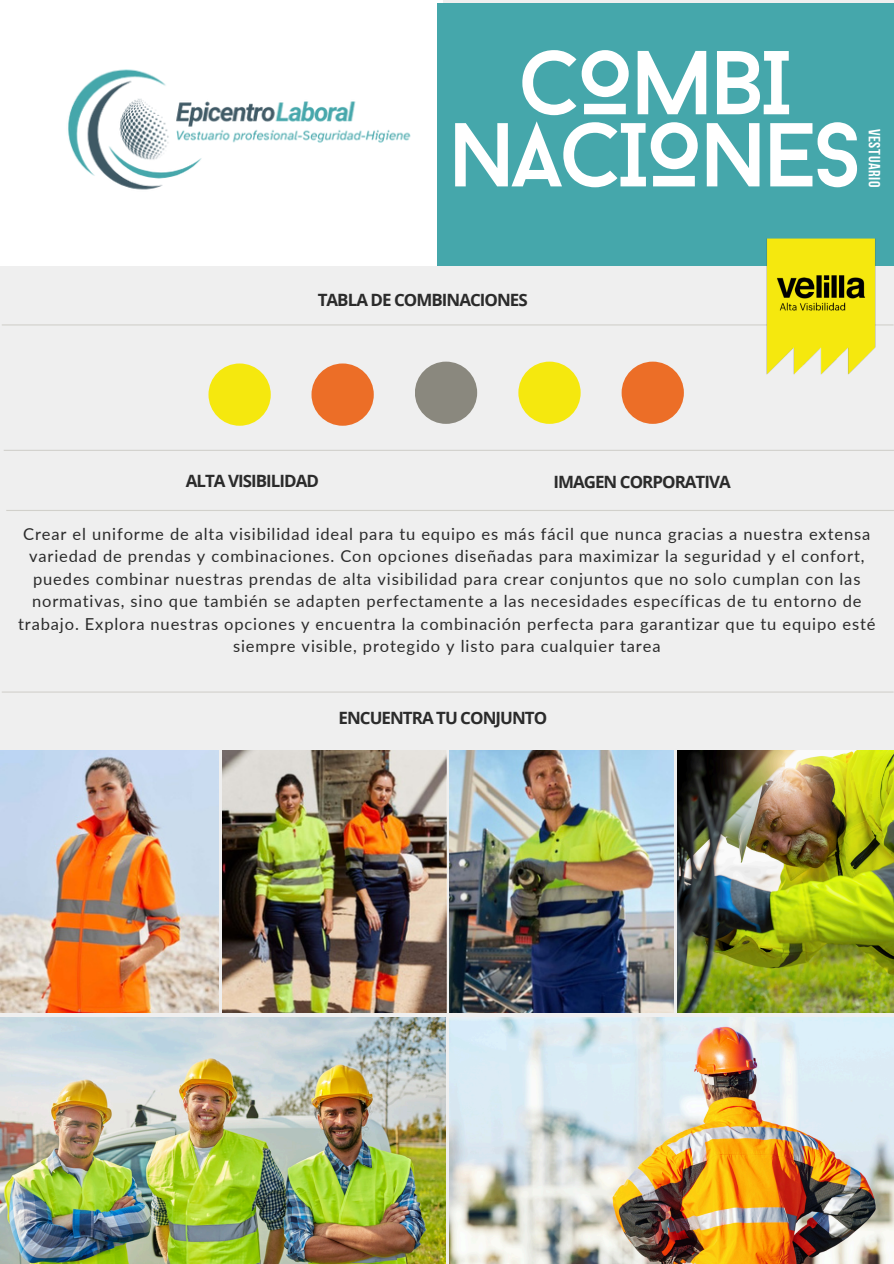
<style>
.page{position:relative;width:894px;height:1264px;background:#fff}
.page>*{position:absolute;margin:0;border:0;box-sizing:border-box;transform-origin:0 0}
.t1{font:90.3px/72.2px "Baron Neue";letter-spacing:-.04em;color:#fff;text-align:center}
.t2{font:700 16.95px "Open Sans";letter-spacing:-.055em;color:#2b2b2b}
.t3{font:16.5px/22.5px "Lato";letter-spacing:.055em;color:#2b2b2b;text-align:center}
.t4{font:16.2px "Bebas Neue Cyrillic";letter-spacing:.035em;color:#fff}
</style>
<div class="page">
<div style="left:0;top:0;width:893px;height:1263px;background:#efefef"></div>
<img style="left:0;top:750px;width:218px;height:262px">
<img style="left:449px;top:1017px;width:444px;height:246px">
<img style="left:0;top:1017px;width:445px;height:246px">
<img style="left:222px;top:750px;width:224px;height:262px">
<img style="left:449px;top:750px;width:224px;height:262px">
<img style="left:677px;top:750px;width:215px;height:262px">
<div style="left:415px;top:361px;width:62px;height:63px;background:#8a887e;border-radius:50%"></div>
<div style="left:621px;top:361px;width:62px;height:63px;background:#ec6e27;border-radius:50%"></div>
<div style="left:311px;top:363px;width:62px;height:63px;background:#ec6e27;border-radius:50%"></div>
<div style="left:208px;top:363px;width:63px;height:63px;background:#f5e80e;border-radius:50%"></div>
<div style="left:518px;top:361px;width:62px;height:63px;background:#f5e80e;border-radius:50%"></div>
<div style="left:0;top:0;width:442px;height:266px;background:#fff"></div>
<hr style="left:2px;top:324px;width:891px;height:1px;background:#d1d0cb">
<hr style="left:6px;top:510px;width:887px;height:1px;background:#d1d0cb">
<hr style="left:2px;top:691px;width:891px;height:1px;background:#d1d0cb">
<hr style="left:4px;top:450px;width:889px;height:1px;background:#d1d0cb">
<img style="left:68px;top:69px;width:343px;height:121px">
<div style="left:437px;top:4px;width:456px;height:262px;background:#45a7ab"></div>
<img style="left:759px;top:238px;width:122px;height:137px">
<h2 class="t1" style="left:448px;top:56px;width:415px">COMBI<br>NACIONES</h2>
<p class="t4" style="left:880px;top:129px;width:60px;rotate:90deg">VESTUARIO</p>
<p class="t2" style="left:317px;top:288px;width:211px">TABLA DE COMBINACIONES</p>
<h2 class="t2" style="left:186px;top:468px;width:135px">ALTA VISIBILIDAD</h2>
<h3 class="t2" style="left:553px;top:469px;width:179px">IMAGEN CORPORATIVA</h3>
<h1 class="t3" style="left:18px;top:522px;width:858px">Crear el uniforme de alta visibilidad ideal para tu equipo es más fácil que nunca gracias a nuestra extensa variedad de prendas y combinaciones. Con opciones diseñadas para maximizar la seguridad y el confort, puedes combinar nuestras prendas de alta visibilidad para crear conjuntos que no solo cumplan con las normativas, sino que también se adapten perfectamente a las necesidades específicas de tu entorno de trabajo. Explora nuestras opciones y encuentra la combinación perfecta para garantizar que tu equipo esté siempre visible, protegido y listo para cualquier tarea</h1>
<h2 class="t2" style="left:338px;top:705px;width:210px">ENCUENTRA TU CONJUNTO</h2>
</div>
